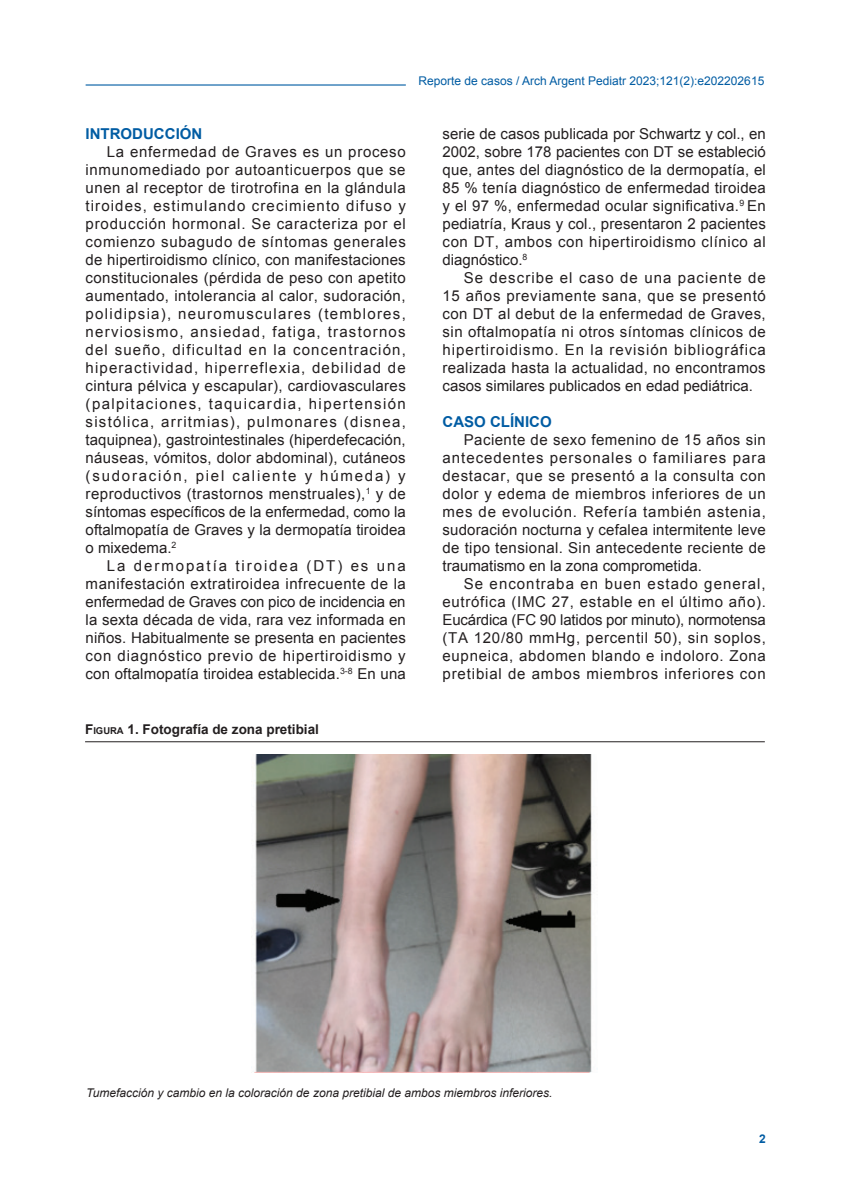
<style>
.page{position:relative;width:851px;height:1191px;background:#fff}
.page>*{position:absolute;margin:0;border:0;box-sizing:border-box;transform-origin:0 0}
.t1{font:15px/18px "Arial";letter-spacing:.01em;color:#231f20;text-align:justify}
.t2{font:700 15px "Arial";color:#015ca3}
.t3{font:700 13.5px "Arial";color:#231f20}
.t4{font:italic 12px "Arial";color:#231f20}
.t5{font:12px "Arial";color:#015ca3}
.t6{font:700 12px "Arial";color:#015ca3}
.s1{font-style:inherit}
.s2{font-size:9.45px}
</style>
<div class="page">
<hr style="left:86px;top:84px;width:320px;height:2px;background:#015ca3">
<hr style="left:85px;top:741px;width:679px;height:1px;background:#231f20">
<img style="left:253px;top:754px;width:339px;height:318px">
<p class="t5" style="left:418px;top:73px;width:347px">Reporte de casos / Arch Argent Pediatr 202<span class="s1">3</span>;<span class="s1">121(2):</span>e202202615</p>
<p class="t2" style="left:86px;top:123px;width:118px">INTRODUCCIÓN</p>
<p class="t1" style="left:86px;top:142px;width:322px;text-indent:21px">La enfermedad de Graves es un proceso inmunomediado por autoanticuerpos que se unen al receptor de tirotrofina en la glándula tiroides, estimulando crecimiento difuso y producción hormonal. Se caracteriza por el comienzo subagudo de síntomas generales de hipertiroidismo clínico, con manifestaciones constitucionales (pérdida de peso con apetito aumentado, intolerancia al calor, sudoración, polidipsia), neuromusculares (temblores, nerviosismo, ansiedad, fatiga, trastornos del sueño, dificultad en la concentración, hiperactividad, hiperreflexia, debilidad de cintura pélvica y escapular), cardiovasculares (palpitaciones, taquicardia, hipertensión sistólica, arritmias), pulmonares (disnea, taquipnea), gastrointestinales (hiperdefecación, náuseas, vómitos, dolor abdominal), cutáneos (sudoración, piel caliente y húmeda) y reproductivos (trastornos menstruales),<sup>1</sup> y de síntomas específicos de la enfermedad, como la oftalmopatía de Graves y la dermopatía tiroidea o mixedema.<sup>2</sup></p>
<p class="t1" style="left:86px;top:556px;width:322px;text-indent:21px">La dermopatía tiroidea (DT) es una manifestación extratiroidea infrecuente de la enfermedad de Graves con pico de incidencia en la sexta década de vida, rara vez informada en niños. Habitualmente se presenta en pacientes con diagnóstico previo de hipertiroidismo y con oftalmopatía tiroidea establecida.<sup>3-8</sup> En una</p>
<p class="t1" style="left:442px;top:124px;width:325px">serie de casos publicada por Schwartz y col., en 2002, sobre 178 pacientes con DT se estableció que, antes del diagnóstico de la dermopatía, el 85 % tenía diagnóstico de enfermedad tiroidea y el 97 %, enfermedad ocular significativa.<sup>9</sup> En pediatría, Kraus y col., presentaron 2 pacientes con DT, ambos con hipertiroidismo clínico al diagnóstico.<sup>8</sup></p>
<p class="t1" style="left:442px;top:268px;width:325px;text-indent:21px">Se describe el caso de una paciente de 15 años previamente sana, que se presentó con DT al debut de la enfermedad de Graves, sin oftalmopatía ni otros síntomas clínicos de hipertiroidismo. En la revisión bibliográfica realizada hasta la actualidad, no encontramos casos similares publicados en edad pediátrica.</p>
<p class="t2" style="left:442px;top:411px;width:111px">CASO CLÍNICO</p>
<p class="t1" style="left:442px;top:430px;width:325px;text-indent:21px">Paciente de sexo femenino de 15 años sin antecedentes personales o familiares para destacar, que se presentó a la consulta con dolor y edema de miembros inferiores de un mes de evolución. Refería también astenia, sudoración nocturna y cefalea intermitente leve de tipo tensional. Sin antecedente reciente de traumatismo en la zona comprometida.</p>
<p class="t1" style="left:442px;top:574px;width:325px;text-indent:21px">Se encontraba en buen estado general, eutrófica (IMC 27, estable en el último año).<br>Eucárdica (FC 90 latidos por minuto), normotensa (TA 120/80 mmHg, percentil 50), sin soplos, eupneica, abdomen blando e indoloro. Zona pretibial de ambos miembros inferiores con</p>
<p class="t3" style="left:85px;top:720px;width:235px"><span class="s1">F</span><span class="s2">IGURA</span> 1. Fotografía de zona pretibial</p>
<p class="t4" style="left:86px;top:1084px;width:467px">Tumefacción y cambio en la coloración de zona pretibial de ambos miembros inferiores.</p>
<p class="t6" style="left:759px;top:1130px;width:8px">2</p>
</div>
